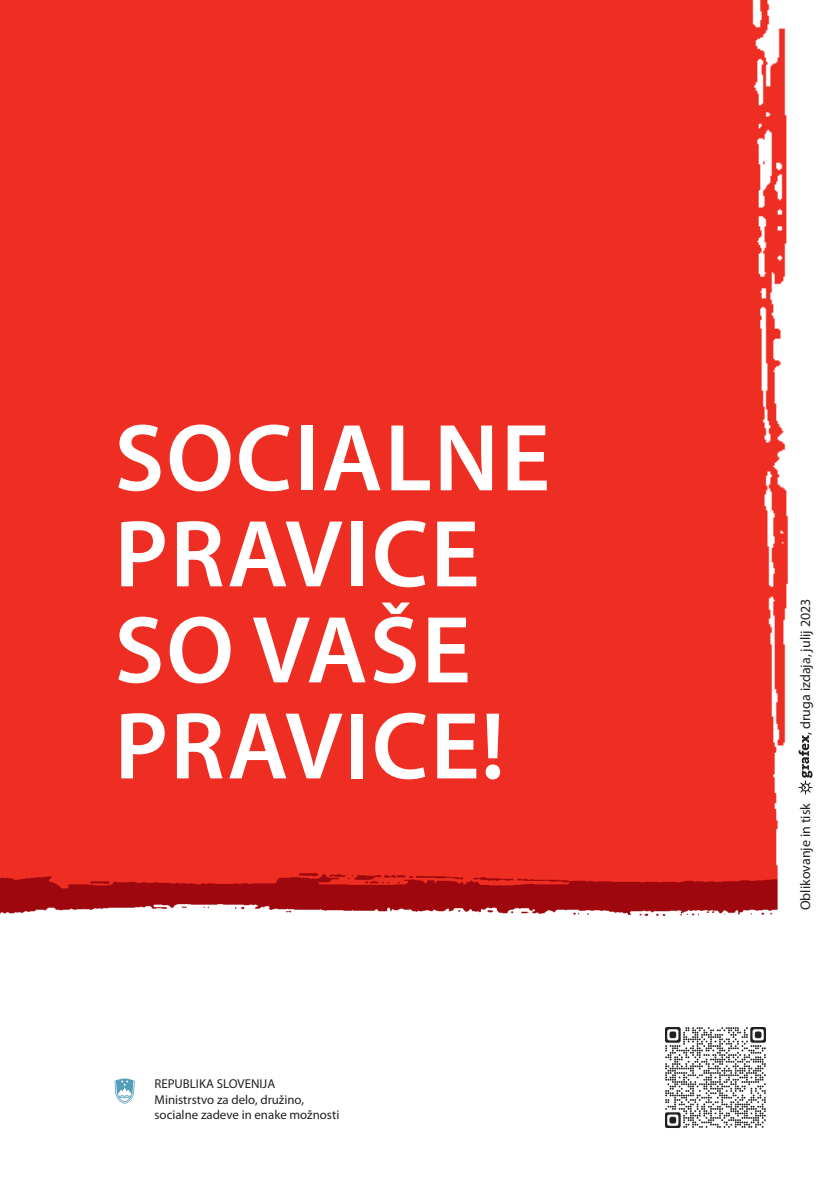
<style>
.page{position:relative;width:840px;height:1191px;background:#fff}
.page>*{position:absolute;margin:0;border:0;box-sizing:border-box;transform-origin:0 0}
.t1{font:600 96px/96px "Myriad Pro";letter-spacing:.02em;color:#fff}
.t2{font:14px "Myriad Pro";color:#231f20}
.t3{font:12.8px/15.4px "Myriad Pro";color:#231f20}
</style>
<div class="page">
<img style="left:665px;top:1027px;width:101px;height:101px">
<svg style="left:114px;top:1078px;width:21px;height:25px"></svg>
<div style="left:0;top:0;width:839px;height:893px;background:#ee2e22"></div>
<svg style="left:0;top:873px;width:722px;height:43px;fill:#9d070d"></svg>
<svg style="left:722px;top:0;width:117px;height:915px"></svg>
<svg style="left:795px;top:733px;width:20px;height:64px"></svg>
<h1 class="t1" style="left:114px;top:411px;width:437px">SOCIALNE<br>PRAVICE<br>SO VAŠE<br>PRAVICE!</h1>
<p class="t3" style="left:154px;top:1075px;width:186px">REPUBLIKA SLOVENIJA<br>Ministrstvo za delo, družino, socialne zadeve in enake možnosti</p>
<p class="t2" style="left:796px;top:735px;width:138px;rotate:-90deg">, druga izdaja, julij 2023</p>
<p class="t2" style="left:796px;top:910px;width:109px;rotate:-90deg">Oblikovanje in tisk</p>
</div>
